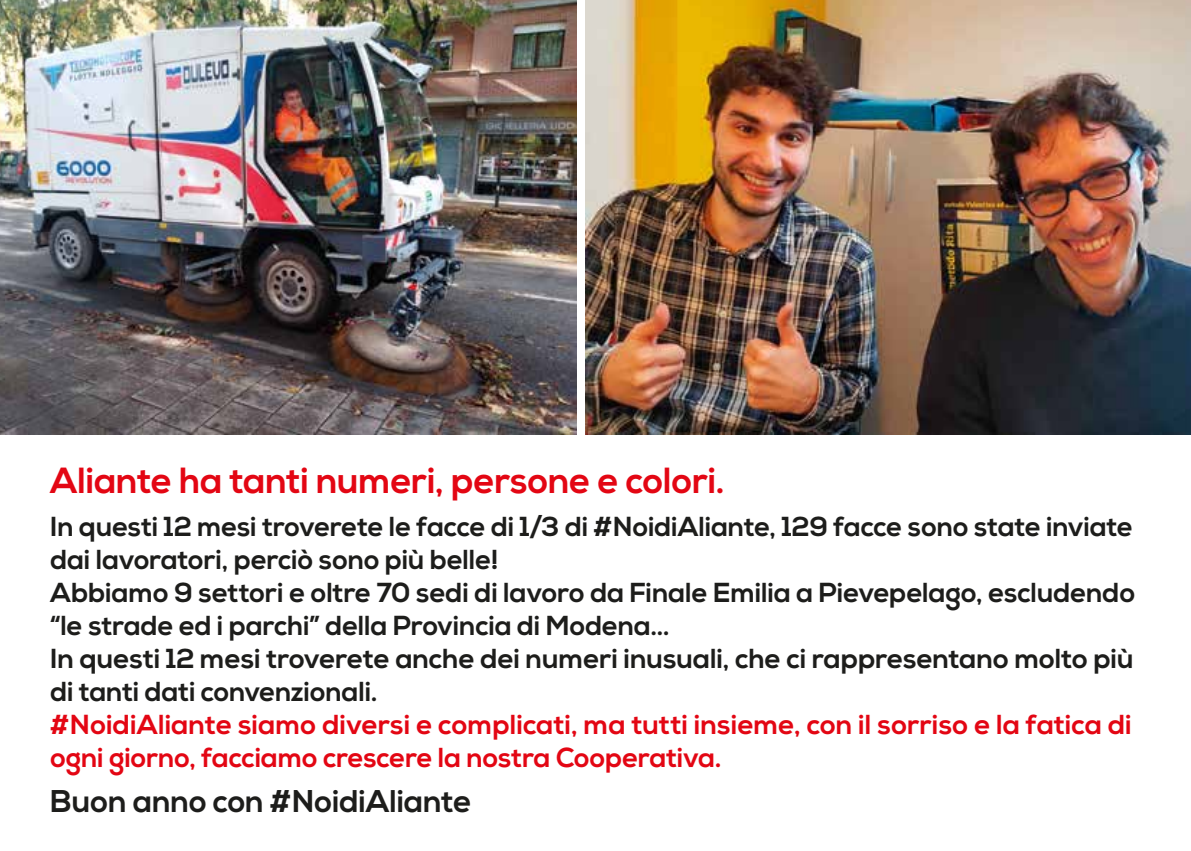
<style>
.page{position:relative;width:1191px;height:851px;background:#fff}
.page>*{position:absolute;margin:0;border:0;box-sizing:border-box;transform-origin:0 0}
.t1{font:700 36.2px "Nexa";color:#e30613}
.t2{font:700 31.4px "Nexa";color:#1d1d1b}
.t3{font:700 27.4px/33px "Nexa";color:#1d1d1b}
.t4{font:700 27.4px/33px "Nexa";color:#e30613}
</style>
<div class="page">
<img style="left:0;top:0;width:576px;height:435px">
<img style="left:585px;top:0;width:606px;height:435px">
<h1 class="t1" style="left:50px;top:460px;width:676px">Aliante ha tanti numeri, persone e colori.</h1>
<p class="t3" style="left:50px;top:511px;width:1086px">In questi 12 mesi troverete le facce di 1/3 di #NoidiAliante, 129 facce sono state inviate dai lavoratori, perciò sono più belle!<br>Abbiamo 9 settori e oltre 70 sedi di lavoro da Finale Emilia a Pievepelago, escludendo “le strade ed i parchi” della Provincia di Modena…<br>In questi 12 mesi troverete anche dei numeri inusuali, che ci rappresentano molto più di tanti dati convenzionali.</p>
<p class="t4" style="left:50px;top:709px;width:1083px">#NoidiAliante siamo diversi e complicati, ma tutti insieme, con il sorriso e la fatica di ogni giorno, facciamo crescere la nostra Cooperativa.</p>
<p class="t2" style="left:50px;top:783px;width:422px">Buon anno con #NoidiAliante</p>
</div>
